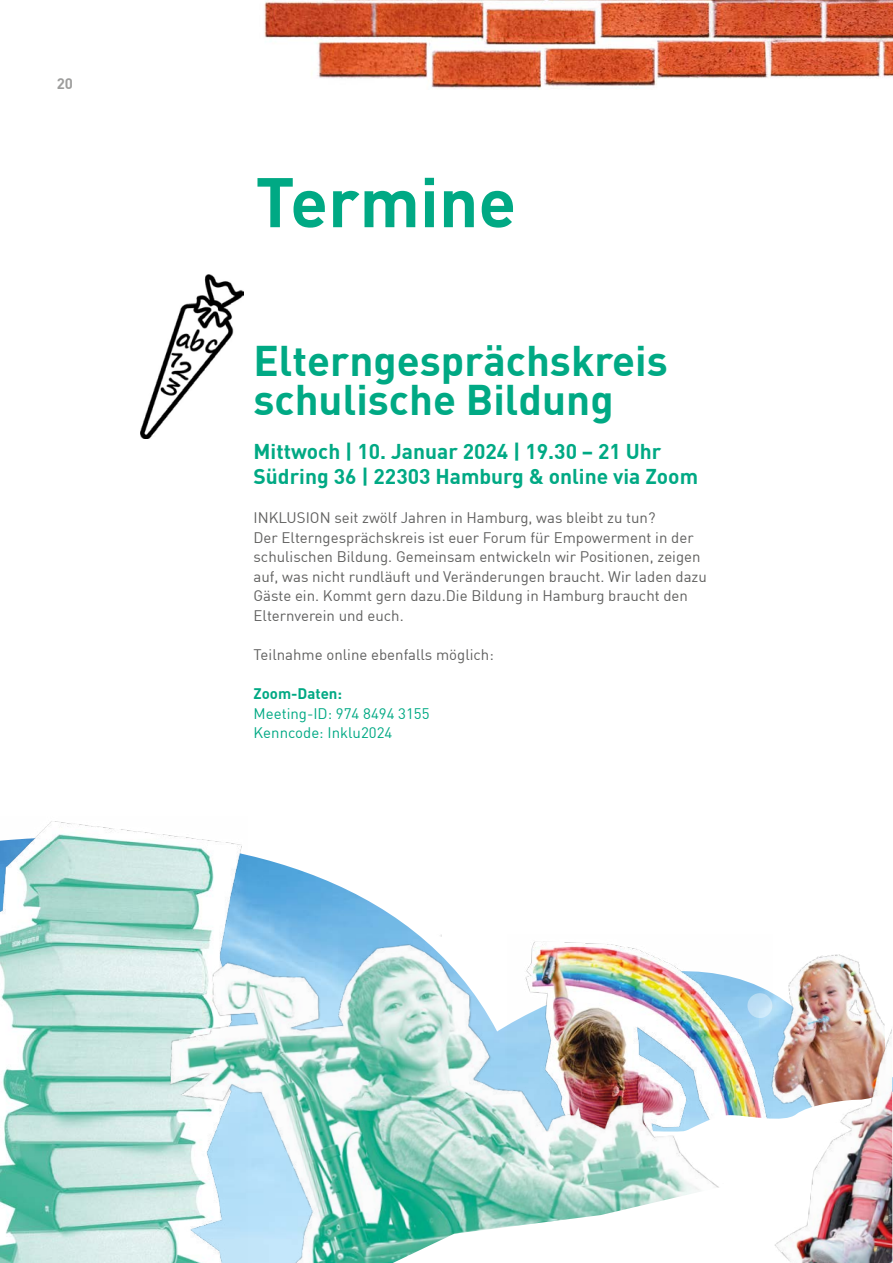
<style>
.page{position:relative;width:893px;height:1263px;background:#fff}
.page>*{position:absolute;margin:0;border:0;box-sizing:border-box;transform-origin:0 0}
.Überschriften_H1_Headline{font:700 69px "DIN";color:#00a984}
.Überschriften_H2_Headline_LL{font:700 42px/39px "DIN";color:#00a984}
.Überschriften_P_termine_Daten{font:700 21px "DIN";color:#00a984}
.Überschriften_P_Termine_FT{font:15px/19.5px "DIN";color:#60605f}
.Überschriften_P_Termine_FT_hervorhebung{font:15px "DIN";color:#00a984}
.Überschriften_H3_Termine_H3{font:700 15px "DIN";color:#00a984}
.t1{font:700 15px "DIN";color:#9d9d9c}
</style>
<div class="page">
<img style="left:264px;top:0;width:629px;height:89px">
<img style="left:141px;top:275px;width:103px;height:164px">
<img style="left:0;top:821px;width:248px;height:442px">
<img style="left:127px;top:879px;width:636px;height:384px">
<svg style="left:393px;top:1168px;width:500px;height:95px"></svg>
<img style="left:763px;top:954px;width:129px;height:309px">
<p class="t1" style="left:57px;top:74px;width:18px">20</p>
<h1 class="Überschriften_H1_Headline" style="left:255px;top:157px;width:262px">Termine</h1>
<h2 class="Überschriften_H2_Headline_LL" style="left:254px;top:339px;width:416px">Elterngesprächskreis schulische Bildung</h2>
<p class="Überschriften_P_termine_Daten" style="left:254px;top:438px;width:409px">Mittwoch | 10. Januar 2024 | 19.30 – 21 Uhr</p>
<p class="Überschriften_P_termine_Daten" style="left:254px;top:463px;width:446px">Südring 36 | 22303 Hamburg &amp; online via Zoom</p>
<p class="Überschriften_P_Termine_FT" style="left:254px;top:508px;width:403px">INKLUSION seit zwölf Jahren in Hamburg, was bleibt zu tun?</p>
<p class="Überschriften_P_Termine_FT" style="left:254px;top:527px;width:455px">Der Elterngesprächskreis ist euer Forum für Empowerment in der schulischen Bildung. Gemeinsam entwickeln wir Positionen, zeigen auf, was nicht rundläuft und Veränderungen braucht. Wir laden dazu Gäste ein. Kommt gern dazu.Die Bildung in Hamburg braucht den Elternverein und euch.</p>
<p class="Überschriften_P_Termine_FT" style="left:254px;top:644px;width:242px">Teilnahme online ebenfalls möglich:</p>
<h3 class="Überschriften_H3_Termine_H3" style="left:254px;top:684px;width:90px">Zoom-Daten:</h3>
<p class="Überschriften_P_Termine_FT_hervorhebung" style="left:254px;top:704px;width:177px">Meeting-ID: 974 8494 3155</p>
<p class="Überschriften_P_Termine_FT_hervorhebung" style="left:254px;top:723px;width:140px">Kenncode: Inklu2024</p>
</div>
